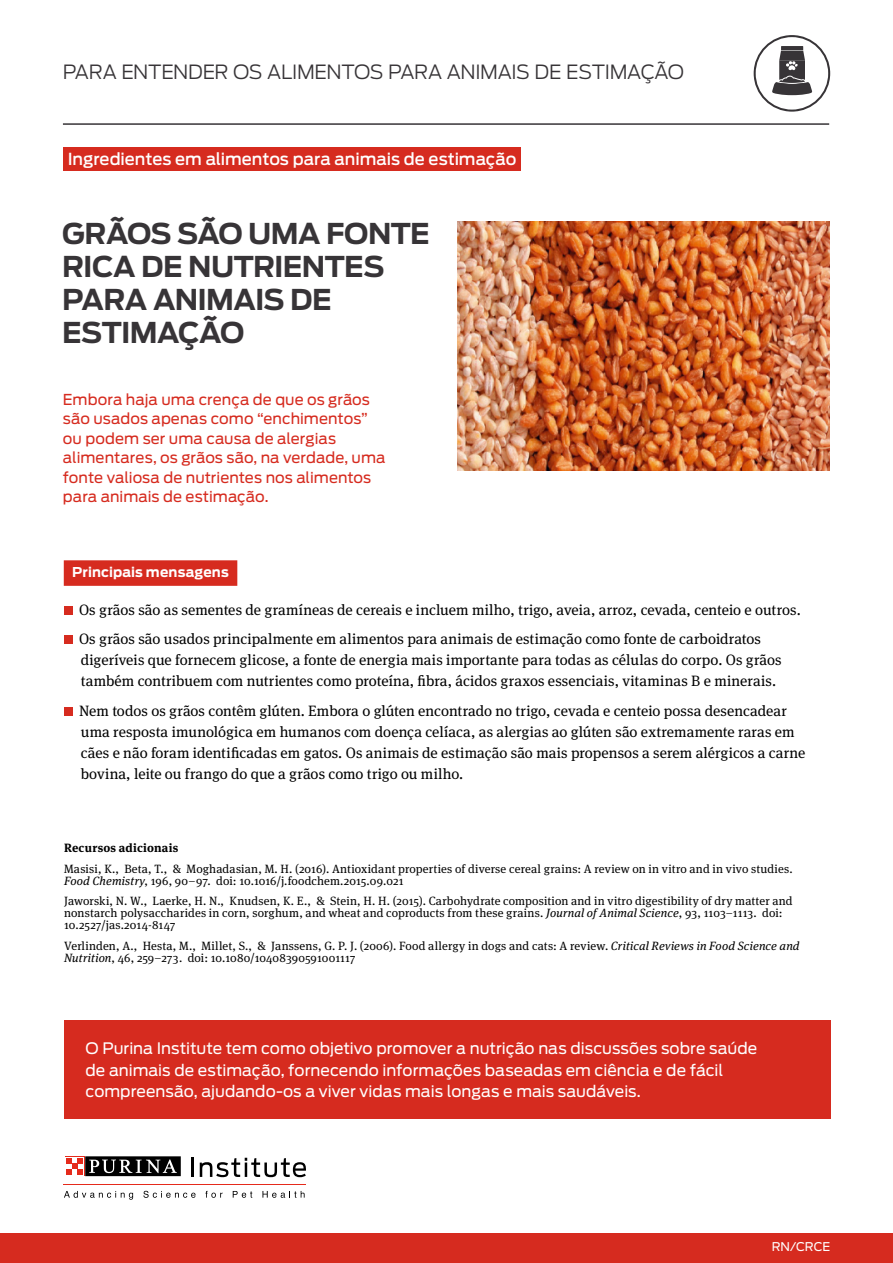
<style>
.page{position:relative;width:893px;height:1263px;background:#fff}
.page>*{position:absolute;margin:0;border:0;box-sizing:border-box;transform-origin:0 0}
.t1{font:700 28.5px/33px "Antenna";letter-spacing:-.025em;color:#373437}
.t2{font:300 19.5px "Antenna";letter-spacing:-.015em;color:#373437}
.t3{font:500 16.5px "Antenna";letter-spacing:-.005em;color:#fff}
.t4{font:15.75px/21.8px "Antenna";color:#fff}
.t5{font:15px/21px "Meta Serif Pro";letter-spacing:.005em;color:#000}
.t6{font:15px/19.5px "Antenna";color:#d62b1f}
.t7{font:700 13.5px "Antenna";letter-spacing:.01em;color:#fff}
.t8{font:12px/12px "Meta Serif Pro";letter-spacing:.01em;color:#000}
.t9{font:700 12px "Meta Serif Pro";letter-spacing:.02em;color:#000}
.t10{font:12px "Antenna";letter-spacing:-.005em;color:#fff}
.s1{font-style:italic}
</style>
<div class="page">
<div style="left:0;top:1233px;width:893px;height:30px;background:#d62b1f"></div>
<hr style="left:63px;top:123px;width:766px;height:2px;background:#373437">
<hr style="left:64px;top:1184px;width:242px;height:1px;background:#e52a1b">
<svg style="left:192px;top:1158px;width:2px;height:19px"></svg>
<svg style="left:200px;top:1158px;width:106px;height:19px"></svg>
<svg style="left:64px;top:1191px;width:69px;height:9px"></svg>
<svg style="left:143px;top:1191px;width:53px;height:7px"></svg>
<svg style="left:205px;top:1191px;width:18px;height:7px"></svg>
<svg style="left:233px;top:1191px;width:19px;height:7px"></svg>
<svg style="left:262px;top:1191px;width:43px;height:7px"></svg>
<svg style="left:85px;top:1176px;width:96px;height:1px"></svg>
<svg style="left:65px;top:1156px;width:20px;height:20px"></svg>
<div style="left:85px;top:1156px;width:96px;height:20px;background:#000"></div>
<svg style="left:89px;top:1159px;width:88px;height:14px"></svg>
<div style="left:65px;top:1157px;width:19px;height:18px;background:#fff"></div>
<svg style="left:66px;top:1158px;width:17px;height:17px"></svg>
<img style="left:457px;top:221px;width:372px;height:249px">
<div style="left:64px;top:147px;width:457px;height:24px;background:#d62b1f"></div>
<div style="left:64px;top:560px;width:173px;height:26px;background:#d62b1f"></div>
<div style="left:64px;top:606px;width:8px;height:9px;background:#d62b1f"></div>
<div style="left:64px;top:636px;width:8px;height:8px;background:#d62b1f"></div>
<div style="left:64px;top:707px;width:8px;height:9px;background:#d62b1f"></div>
<svg style="left:754px;top:35px;width:76px;height:77px"></svg>
<div style="left:64px;top:1020px;width:767px;height:99px;background:#d62b1f"></div>
<h2 class="t2" style="left:63px;top:59px;width:623px">PARA ENTENDER OS ALIMENTOS PARA ANIMAIS DE ESTIMAÇÃO</h2>
<p class="t3" style="left:68px;top:148px;width:450px">Ingredientes em alimentos para animais de estimação</p>
<h1 class="t1" style="left:62px;top:217px;width:369px">GRÃOS SÃO UMA FONTE<br>RICA DE NUTRIENTES<br>PARA ANIMAIS DE<br>ESTIMAÇÃO</h1>
<p class="t6" style="left:63px;top:389px;width:324px">Embora haja uma crença de que os grãos são usados apenas como “enchimentos” ou podem ser uma causa de alergias alimentares, os grãos são, na verdade, uma fonte valiosa de nutrientes nos alimentos para animais de estimação.</p>
<p class="t7" style="left:72px;top:563px;width:158px">Principais mensagens</p>
<p class="t5" style="left:79px;top:594px;width:723px;line-height:29.5px">Os grãos são as sementes de gramíneas de cereais e incluem milho, trigo, aveia, arroz, cevada, centeio e outros.<br>Os grãos são usados principalmente em alimentos para animais de estimação como fonte de carboidratos</p>
<p class="t5" style="left:81px;top:649px;width:702px">digeríveis que fornecem glicose, a fonte de energia mais importante para todas as células do corpo. Os grãos também contribuem com nutrientes como proteína, fibra, ácidos graxos essenciais, vitaminas B e minerais.</p>
<p class="t5" style="left:79px;top:699px;width:728px">Nem todos os grãos contêm glúten. Embora o glúten encontrado no trigo, cevada e centeio possa desencadear uma resposta imunológica em humanos com doença celíaca, as alergias ao glúten são extremamente raras em cães e não foram identificadas em gatos. Os animais de estimação são mais propensos a serem alérgicos a carne bovina, leite ou frango do que a grãos como trigo ou milho.</p>
<p class="t9" style="left:64px;top:838px;width:116px">Recursos adicionais</p>
<p class="t8" style="left:64px;top:862px;width:730px">Masisi, K., Beta, T., &amp; Moghadasian, M. H. (2016). Antioxidant properties of diverse cereal grains: A review on in vitro and in vivo studies.<br><span class="s1">Food Chemistry</span>, 196, 90–97. doi: 10.1016/j.foodchem.2015.09.021</p>
<p class="t8" style="left:64px;top:894px;width:730px">Jaworski, N. W., Laerke, H. N., Knudsen, K. E., &amp; Stein, H. H. (2015). Carbohydrate composition and in vitro digestibility of dry matter and nonstarch polysaccharides in corn, sorghum, and wheat and coproducts from these grains. <span class="s1">Journal of Animal Science</span>, 93, 1103–1113. doi:<br>10.2527/jas.2014-8147</p>
<p class="t8" style="left:64px;top:939px;width:737px">Verlinden, A., Hesta, M., Millet, S., &amp; Janssens, G. P. J. (2006). Food allergy in dogs and cats: A review. <span class="s1">Critical Reviews in Food Science and<br>Nutrition</span>, 46, 259–273. doi: 10.1080/10408390591001117</p>
<p class="t4" style="left:86px;top:1037px;width:673px">O Purina Institute tem como objetivo promover a nutrição nas discussões sobre saúde de animais de estimação, fornecendo informações baseadas em ciência e de fácil compreensão, ajudando-os a viver vidas mais longas e mais saudáveis.</p>
<p class="t10" style="left:772px;top:1239px;width:60px">RN/CRCE</p>
</div>
